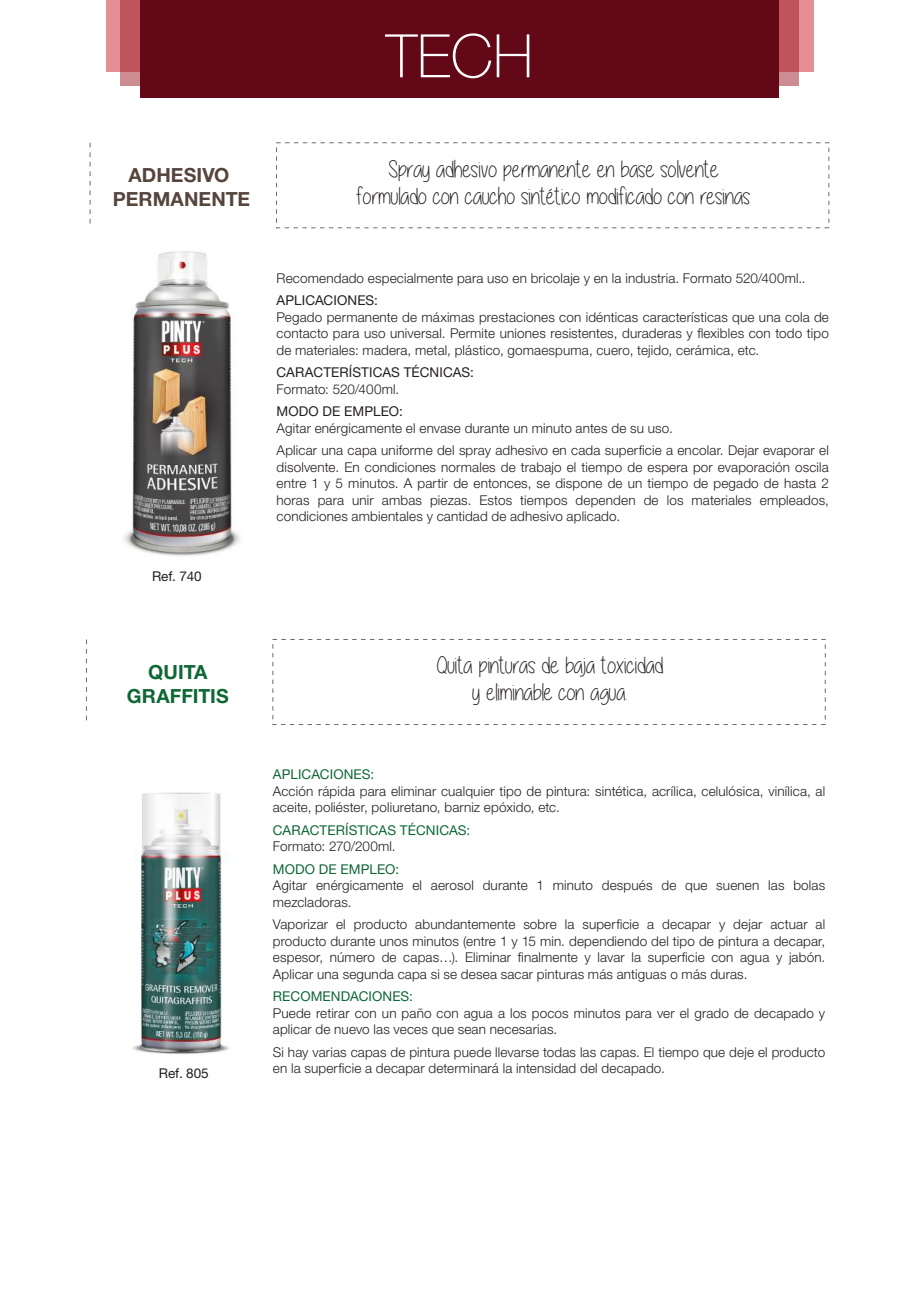
<style>
.page{position:relative;width:919px;height:1289px;background:#fff}
.page>*{position:absolute;margin:0;border:0;box-sizing:border-box;transform-origin:0 0}
.t1{font:100 60px "Helvetica Neue LT Std";color:#fff}
.t2{font:24px/27px "Alittlesunshine";color:#231f20;text-align:center}
.t3{font:700 19.5px/24px "Helvetica Neue LT Std";letter-spacing:.005em;color:#55453c;text-align:center}
.t4{font:700 19.5px/24px "Helvetica Neue LT Std";color:#0f6736;text-align:center}
.t5{font:300 13.5px/16.5px "Helvetica Neue LT Std";letter-spacing:.01em;color:#231f20}
.t6{font:13.5px "Helvetica Neue LT Std";letter-spacing:.005em;color:#0f6736}
.t7{font:13.5px "Helvetica Neue LT Std";letter-spacing:.005em;color:#231f20}
</style>
<div class="page">
<div style="left:106px;top:0;width:707px;height:72px;background:#e58f95"></div>
<svg style="left:120px;top:0;width:678px;height:86px;background:#be5a63"></svg>
<div style="left:140px;top:0;width:638px;height:98px;background:#620817"></div>
<img style="left:132px;top:792px;width:98px;height:262px">
<img style="left:124px;top:251px;width:116px;height:305px">
<svg style="left:86px;top:639px;width:1px;height:82px"></svg>
<svg style="left:90px;top:143px;width:1px;height:81px"></svg>
<h1 class="t1" style="left:386px;top:22px;width:149px">TECH</h1>
<h3 class="t3" style="left:113px;top:163px;width:139px">ADHESIVO<br>PERMANENTE</h3>
<h2 class="t2" style="left:357px;top:155px;width:395px">Spray adhesivo permanente en base solvente formulado con caucho sintético modificado con resinas</h2>
<p class="t7" style="left:152px;top:568px;width:51px">Ref. 740</p>
<p class="t5" style="left:276px;top:269px;width:530px">Recomendado especialmente para uso en bricolaje y en la industria. Formato 520/400ml..</p>
<p class="t7" style="left:276px;top:292px;width:103px">APLICACIONES:</p>
<p class="t5" style="left:276px;top:308px;width:554px;text-align:justify">Pegado permanente de máximas prestaciones con idénticas características que una cola de contacto para uso universal. Permite uniones resistentes, duraderas y flexibles con todo tipo de materiales: madera, metal, plástico, gomaespuma, cuero, tejido, cerámica, etc.</p>
<p class="t7" style="left:276px;top:364px;width:199px">CARACTERÍSTICAS TÉCNICAS:</p>
<p class="t5" style="left:276px;top:380px;width:124px">Formato: 520/400ml.</p>
<p class="t7" style="left:276px;top:403px;width:128px">MODO DE EMPLEO:</p>
<p class="t5" style="left:276px;top:416px;width:554px;line-height:22.5px">Agitar enérgicamente el envase durante un minuto antes de su uso.<br>Aplicar una capa uniforme del spray adhesivo en cada superficie a encolar. Dejar evaporar el</p>
<p class="t5" style="left:276px;top:458px;width:554px;text-align:justify">disolvente. En condiciones normales de trabajo el tiempo de espera por evaporación oscila entre 1 y 5 minutos. A partir de entonces, se dispone de un tiempo de pegado de hasta 2 horas para unir ambas piezas. Estos tiempos dependen de los materiales empleados, condiciones ambientales y cantidad de adhesivo aplicado.</p>
<h3 class="t4" style="left:127px;top:659px;width:103px">QUITA<br>GRAFFITIS</h3>
<h2 class="t2" style="left:436px;top:652px;width:229px">Quita pinturas de baja toxicidad y eliminable con agua.</h2>
<p class="t7" style="left:159px;top:1065px;width:51px">Ref. 805</p>
<p class="t6" style="left:273px;top:766px;width:103px">APLICACIONES:</p>
<p class="t5" style="left:273px;top:782px;width:554px">Acción rápida para eliminar cualquier tipo de pintura: sintética, acrílica, celulósica, vinílica, al aceite, poliéster, poliuretano, barniz epóxido, etc.</p>
<p class="t6" style="left:273px;top:821px;width:199px">CARACTERÍSTICAS TÉCNICAS:</p>
<p class="t5" style="left:273px;top:837px;width:124px">Formato: 270/200ml.</p>
<p class="t6" style="left:273px;top:860px;width:128px">MODO DE EMPLEO:</p>
<p class="t5" style="left:273px;top:876px;width:554px">Agitar enérgicamente el aerosol durante 1 minuto después de que suenen las bolas mezcladoras.</p>
<p class="t5" style="left:273px;top:915px;width:554px;text-align:justify">Vaporizar el producto abundantemente sobre la superficie a decapar y dejar actuar al producto durante unos minutos (entre 1 y 15 min. dependiendo del tipo de pintura a decapar, espesor, número de capas…). Eliminar finalmente y lavar la superficie con agua y jabón.<br>Aplicar una segunda capa si se desea sacar pinturas más antiguas o más duras.</p>
<p class="t6" style="left:273px;top:988px;width:141px">RECOMENDACIONES:</p>
<p class="t5" style="left:273px;top:1004px;width:553px">Puede retirar con un paño con agua a los pocos minutos para ver el grado de decapado y aplicar de nuevo las veces que sean necesarias.</p>
<p class="t5" style="left:273px;top:1043px;width:553px">Si hay varias capas de pintura puede llevarse todas las capas. El tiempo que deje el producto en la superficie a decapar determinará la intensidad del decapado.</p>
</div>
